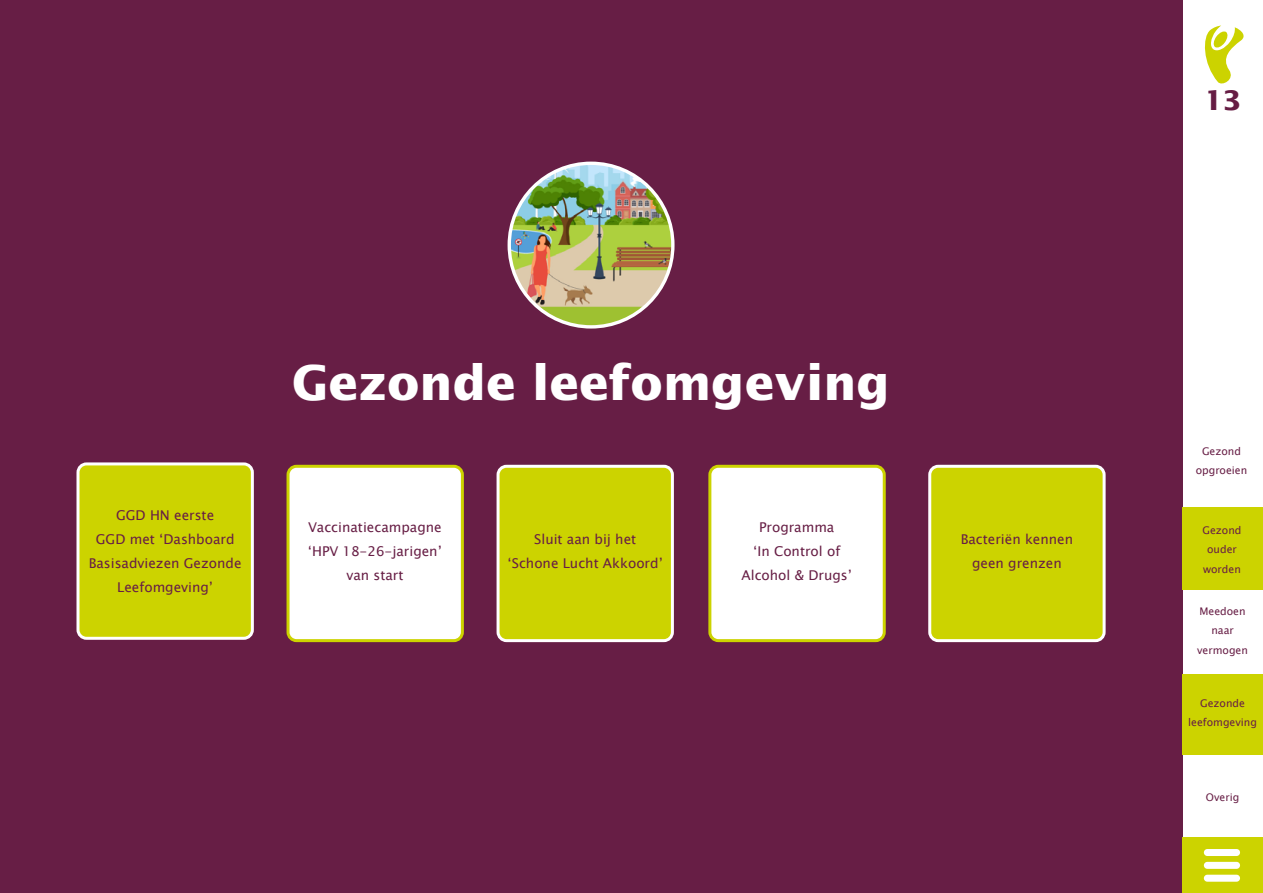
<style>
.page{position:relative;width:1263px;height:893px;background:#fff}
.page>*{position:absolute;margin:0;border:0;box-sizing:border-box;transform-origin:0 0}
.t1{font:700 48px "Lucida Sans";color:#fff}
.t2{font:700 27px "Lucida Sans";color:#661d44}
.t3{font:13.5px/24px "Lucida Sans Unicode";color:#671e45;text-align:center}
.t4{font:10.5px/19.5px "Lucida Sans Unicode";color:#671e45;text-align:center}
</style>
<div class="page">
<svg style="left:1204px;top:26px;width:40px;height:58px"></svg>
<div style="left:0;top:0;width:1182px;height:893px;background:#671e45"></div>
<img style="left:509px;top:163px;width:164px;height:164px;border-radius:82px">
<div style="left:78px;top:464px;width:174px;height:174px;background:#ccd300;border-radius:9px"></div>
<div style="left:76px;top:462px;width:178px;height:178px;border:3px solid #fff;border-radius:9px"></div>
<div style="left:498px;top:466px;width:174px;height:175px;background:#ccd300;border-radius:9px"></div>
<div style="left:496px;top:465px;width:178px;height:177px;border:3px solid #fff;border-radius:9px"></div>
<div style="left:288px;top:466px;width:174px;height:175px;background:#fff;border-radius:9px"></div>
<div style="left:286px;top:465px;width:178px;height:177px;border:3px solid #ccd300;border-radius:9px"></div>
<div style="left:710px;top:466px;width:174px;height:175px;background:#fff;border-radius:9px"></div>
<div style="left:708px;top:465px;width:178px;height:177px;border:3px solid #ccd300;border-radius:9px"></div>
<div style="left:930px;top:466px;width:174px;height:175px;background:#ccd300;border-radius:9px"></div>
<div style="left:928px;top:465px;width:177px;height:177px;border:3px solid #fff;border-radius:9px"></div>
<div style="left:1182px;top:674px;width:81px;height:81px;background:#ccd300"></div>
<div style="left:1182px;top:838px;width:81px;height:55px;background:#ccd300"></div>
<div style="left:1204px;top:849px;width:36px;height:7px;background:#fff;border-radius:4px"></div>
<div style="left:1204px;top:862px;width:36px;height:7px;background:#fff;border-radius:4px"></div>
<div style="left:1204px;top:875px;width:36px;height:7px;background:#fff;border-radius:4px"></div>
<div style="left:1182px;top:508px;width:81px;height:82px;background:#ccd300"></div>
<h1 class="t1" style="left:292px;top:356px;width:599px">Gezonde leefomgeving</h1>
<p class="t3" style="left:116px;top:503px;width:100px">GGD HN eerste</p>
<p class="t3" style="left:89px;top:527px;width:154px">GGD met ‘Dashboard<br>Basisadviezen Gezonde<br>Leefomgeving’</p>
<p class="t3" style="left:534px;top:527px;width:104px">Sluit aan bij het</p>
<p class="t3" style="left:308px;top:515px;width:135px">Vaccinatiecampagne</p>
<p class="t3" style="left:308px;top:539px;width:136px">‘HPV 18-26-jarigen’</p>
<p class="t3" style="left:346px;top:563px;width:59px">van start</p>
<p class="t3" style="left:507px;top:551px;width:157px">‘Schone Lucht Akkoord’</p>
<p class="t3" style="left:759px;top:515px;width:77px">Programma</p>
<p class="t3" style="left:753px;top:539px;width:89px">‘In Control of</p>
<p class="t3" style="left:741px;top:563px;width:112px">Alcohol &amp; Drugs’</p>
<p class="t3" style="left:961px;top:528px;width:114px">Bacteriën kennen</p>
<p class="t3" style="left:972px;top:552px;width:91px">geen grenzen</p>
<h2 class="t2" style="left:1204px;top:86px;width:39px">13</h2>
<p class="t4" style="left:1196px;top:441px;width:53px">Gezond opgroeien</p>
<p class="t4" style="left:1202px;top:520px;width:41px">Gezond ouder worden</p>
<p class="t4" style="left:1197px;top:601px;width:52px">Meedoen naar vermogen</p>
<p class="t4" style="left:1188px;top:693px;width:70px">Gezonde leefomgeving</p>
<p class="t4" style="left:1206px;top:787px;width:35px">Overig</p>
</div>
